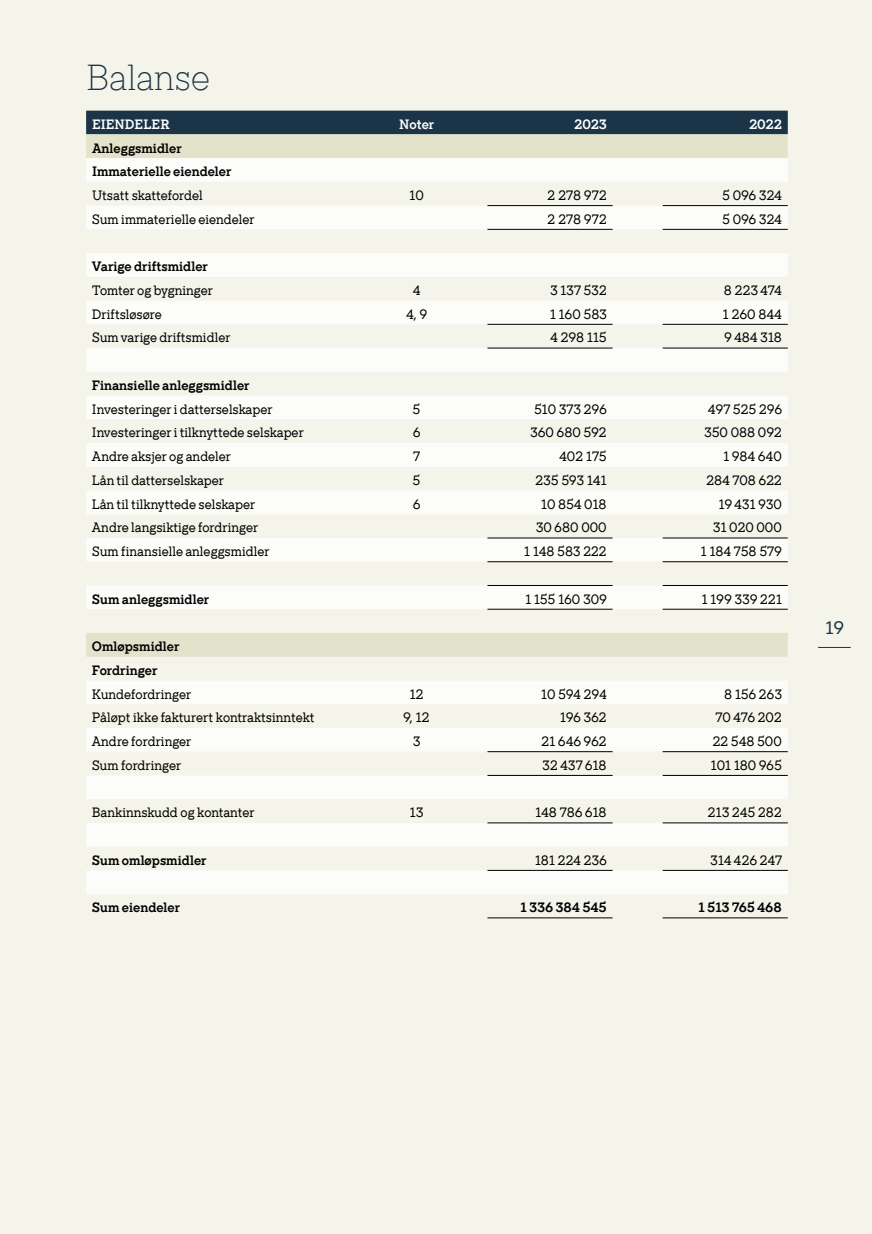
<style>
.page{position:relative;width:872px;height:1234px;background:#fff}
.page>*{position:absolute;margin:0;border:0;box-sizing:border-box;transform-origin:0 0}
.t1{font:200 36px "TT Rationalist";color:#1b3447}
.t2{font:18px "TT Rationalist";color:#1b3447}
.t3{font:13.5px "TT Rationalist";color:#000}
.t4{font:13.5px/23.7px "TT Rationalist D Bold";color:#000}
.t5{font:13.5px "TT Rationalist D Bold";color:#fff}
</style>
<div class="page">
<div style="left:0;top:0;width:872px;height:1233px;background:#f4f4ea"></div>
<hr style="left:818px;top:647px;width:32px;height:1px;background:#1b3447">
<div style="left:86px;top:111px;width:701px;height:23px;background:#1b3447"></div>
<div style="left:86px;top:134px;width:701px;height:24px;background:#e2e3ca"></div>
<svg style="left:86px;top:158px;width:701px;height:735px"></svg>
<hr style="left:487px;top:917px;width:125px;height:1px;background:#000">
<hr style="left:662px;top:917px;width:125px;height:1px;background:#000">
<hr style="left:487px;top:205px;width:125px;height:1px;background:#000">
<hr style="left:487px;top:229px;width:125px;height:1px;background:#000">
<hr style="left:662px;top:205px;width:125px;height:1px;background:#000">
<hr style="left:662px;top:229px;width:125px;height:1px;background:#000">
<hr style="left:487px;top:585px;width:125px;height:1px;background:#000">
<hr style="left:662px;top:585px;width:125px;height:1px;background:#000">
<hr style="left:487px;top:608px;width:125px;height:1px;background:#000">
<hr style="left:662px;top:608px;width:125px;height:1px;background:#000">
<hr style="left:487px;top:751px;width:125px;height:1px;background:#000">
<hr style="left:487px;top:775px;width:125px;height:1px;background:#000">
<hr style="left:662px;top:751px;width:125px;height:1px;background:#000">
<hr style="left:662px;top:775px;width:125px;height:1px;background:#000">
<hr style="left:487px;top:822px;width:125px;height:1px;background:#000">
<hr style="left:662px;top:822px;width:125px;height:1px;background:#000">
<hr style="left:487px;top:869px;width:125px;height:1px;background:#000">
<hr style="left:662px;top:869px;width:125px;height:1px;background:#000">
<hr style="left:487px;top:324px;width:125px;height:1px;background:#000">
<hr style="left:487px;top:347px;width:125px;height:1px;background:#000">
<hr style="left:662px;top:324px;width:125px;height:1px;background:#000">
<hr style="left:662px;top:347px;width:125px;height:1px;background:#000">
<hr style="left:487px;top:537px;width:125px;height:1px;background:#000">
<hr style="left:487px;top:561px;width:125px;height:1px;background:#000">
<hr style="left:662px;top:537px;width:125px;height:1px;background:#000">
<hr style="left:662px;top:561px;width:125px;height:1px;background:#000">
<h1 class="t1" style="left:86px;top:57px;width:125px">Balanse</h1>
<p class="t5" style="left:92px;top:116px;width:79px">EIENDELER</p>
<p class="t5" style="left:399px;top:116px;width:37px">Noter</p>
<p class="t5" style="left:574px;top:116px;width:34px">2023</p>
<p class="t5" style="left:749px;top:116px;width:34px">2022</p>
<p class="t4" style="left:92px;top:136px;width:141px">Anleggsmidler<br>Immaterielle eiendeler</p>
<p class="t3" style="left:92px;top:187px;width:112px">Utsatt skattefordel</p>
<p class="t3" style="left:409px;top:187px;width:16px">10</p>
<p class="t3" style="left:547px;top:187px;width:61px">2 278 972</p>
<p class="t3" style="left:722px;top:187px;width:61px">5 096 324</p>
<p class="t3" style="left:92px;top:211px;width:164px">Sum immaterielle eiendeler</p>
<p class="t3" style="left:547px;top:211px;width:61px">2 278 972</p>
<p class="t3" style="left:722px;top:211px;width:61px">5 096 324</p>
<p class="t4" style="left:92px;top:254px;width:118px">Varige driftsmidler</p>
<p class="t3" style="left:92px;top:282px;width:123px">Tomter og bygninger</p>
<p class="t3" style="left:413px;top:282px;width:9px">4</p>
<p class="t3" style="left:550px;top:282px;width:58px">3 137 532</p>
<p class="t3" style="left:724px;top:282px;width:60px">8 223 474</p>
<p class="t3" style="left:92px;top:306px;width:71px">Driftsløsøre</p>
<p class="t3" style="left:406px;top:306px;width:23px">4, 9</p>
<p class="t3" style="left:550px;top:306px;width:59px">1 160 583</p>
<p class="t3" style="left:722px;top:306px;width:61px">1 260 844</p>
<p class="t3" style="left:92px;top:330px;width:140px">Sum varige driftsmidler</p>
<p class="t3" style="left:550px;top:330px;width:58px">4 298 115</p>
<p class="t3" style="left:724px;top:330px;width:59px">9 484 318</p>
<p class="t4" style="left:92px;top:373px;width:159px">Finansielle anleggsmidler</p>
<p class="t3" style="left:92px;top:401px;width:182px">Investeringer i datterselskaper</p>
<p class="t3" style="left:412px;top:401px;width:9px">5</p>
<p class="t3" style="left:534px;top:401px;width:75px">510 373 296</p>
<p class="t3" style="left:708px;top:401px;width:76px">497 525 296</p>
<p class="t3" style="left:92px;top:425px;width:213px">Investeringer i tilknyttede selskaper</p>
<p class="t3" style="left:413px;top:425px;width:9px">6</p>
<p class="t3" style="left:530px;top:425px;width:78px">360 680 592</p>
<p class="t3" style="left:704px;top:425px;width:79px">350 088 092</p>
<p class="t3" style="left:92px;top:448px;width:141px">Andre aksjer og andeler</p>
<p class="t3" style="left:413px;top:448px;width:9px">7</p>
<p class="t3" style="left:559px;top:448px;width:49px">402 175</p>
<p class="t3" style="left:723px;top:448px;width:60px">1 984 640</p>
<p class="t3" style="left:92px;top:472px;width:134px">Lån til datterselskaper</p>
<p class="t3" style="left:412px;top:472px;width:9px">5</p>
<p class="t3" style="left:535px;top:472px;width:73px">235 593 141</p>
<p class="t3" style="left:706px;top:472px;width:77px">284 708 622</p>
<p class="t3" style="left:92px;top:496px;width:165px">Lån til tilknyttede selskaper</p>
<p class="t3" style="left:413px;top:496px;width:9px">6</p>
<p class="t3" style="left:541px;top:496px;width:67px">10 854 018</p>
<p class="t3" style="left:718px;top:496px;width:65px">19 431 930</p>
<p class="t3" style="left:92px;top:519px;width:168px">Andre langsiktige fordringer</p>
<p class="t3" style="left:535px;top:519px;width:72px">30 680 000</p>
<p class="t3" style="left:713px;top:519px;width:70px">31 020 000</p>
<p class="t3" style="left:92px;top:543px;width:179px">Sum finansielle anleggsmidler</p>
<p class="t3" style="left:524px;top:543px;width:84px">1 148 583 222</p>
<p class="t3" style="left:700px;top:543px;width:83px">1 184 758 579</p>
<p class="t4" style="left:92px;top:587px;width:119px">Sum anleggsmidler</p>
<p class="t3" style="left:525px;top:591px;width:83px">1 155 160 309</p>
<p class="t3" style="left:701px;top:591px;width:82px">1 199 339 221</p>
<p class="t4" style="left:92px;top:634px;width:89px">Omløpsmidler<br>Fordringer</p>
<p class="t3" style="left:92px;top:686px;width:101px">Kundefordringer</p>
<p class="t3" style="left:409px;top:686px;width:16px">12</p>
<p class="t3" style="left:541px;top:686px;width:67px">10 594 294</p>
<p class="t3" style="left:724px;top:686px;width:59px">8 156 263</p>
<p class="t3" style="left:92px;top:709px;width:224px">Påløpt ikke fakturert kontraktsinntekt</p>
<p class="t3" style="left:403px;top:709px;width:28px">9, 12</p>
<p class="t3" style="left:560px;top:709px;width:48px">196 362</p>
<p class="t3" style="left:715px;top:709px;width:68px">70 476 202</p>
<p class="t3" style="left:92px;top:733px;width:101px">Andre fordringer</p>
<p class="t3" style="left:413px;top:733px;width:9px">3</p>
<p class="t3" style="left:541px;top:733px;width:67px">21 646 962</p>
<p class="t3" style="left:712px;top:733px;width:71px">22 548 500</p>
<p class="t3" style="left:92px;top:757px;width:91px">Sum fordringer</p>
<p class="t3" style="left:542px;top:757px;width:66px">32 437 618</p>
<p class="t3" style="left:710px;top:757px;width:73px">101 180 965</p>
<p class="t3" style="left:92px;top:804px;width:164px">Bankinnskudd og kontanter</p>
<p class="t3" style="left:409px;top:804px;width:15px">13</p>
<p class="t3" style="left:535px;top:804px;width:73px">148 786 618</p>
<p class="t3" style="left:707px;top:804px;width:76px">213 245 282</p>
<p class="t4" style="left:92px;top:848px;width:116px">Sum omløpsmidler</p>
<p class="t3" style="left:535px;top:852px;width:74px">181 224 236</p>
<p class="t3" style="left:710px;top:852px;width:73px">314 426 247</p>
<p class="t4" style="left:92px;top:895px;width:90px">Sum eiendeler</p>
<p class="t4" style="left:520px;top:895px;width:88px">1 336 384 545</p>
<p class="t4" style="left:698px;top:895px;width:85px">1 513 765 468</p>
<h2 class="t2" style="left:825px;top:617px;width:20px">19</h2>
</div>
